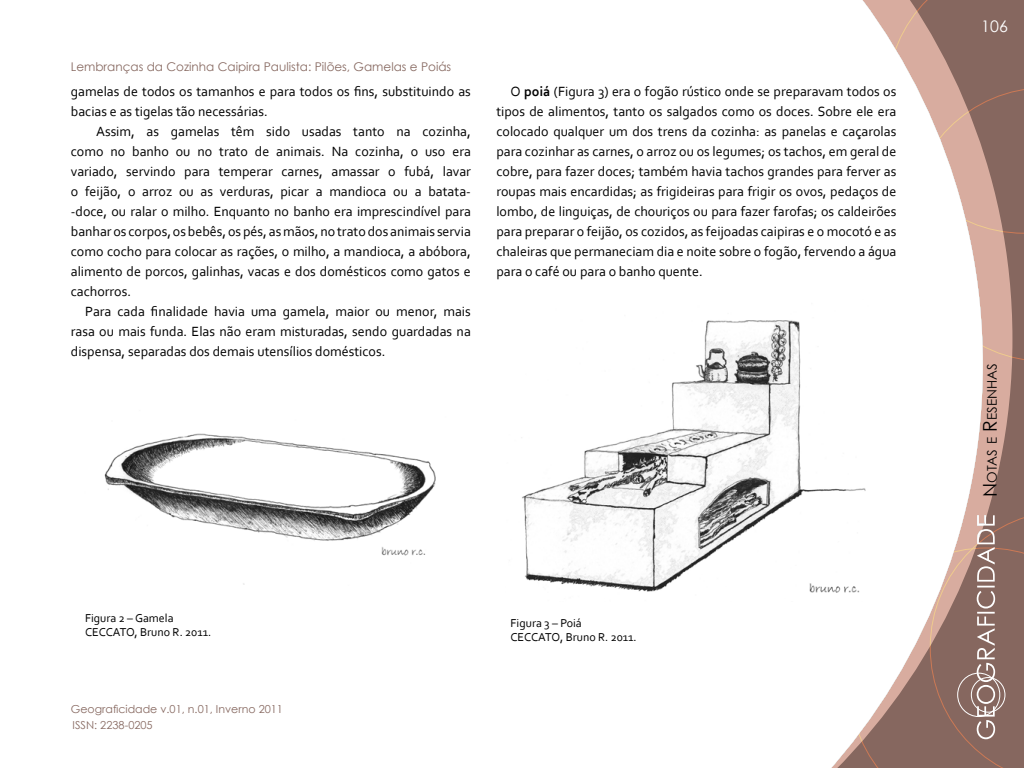
<style>
.page{position:relative;width:1024px;height:768px;background:#fff}
.page>*{position:absolute;margin:0;border:0;box-sizing:border-box;transform-origin:0 0}
.t1{font:16px "Century Gothic";color:#fff}
.t2{font:14px/20px "Corbel";color:#000;text-align:justify}
.t3{font:13.3px "Century Gothic";color:#000}
.t4{font:12px/14px "Corbel";color:#000}
.t5{font:12px "Century Gothic";color:#876961}
.t6{font:11px "Century Gothic";color:#876961}
.s1{font-weight:700}
.s2{font-size:19px}
</style>
<div class="page">
<svg style="left:1012px;top:0;width:12px;height:87px"></svg>
<div style="left:1012px;top:87px;width:12px;height:275px;background:#86675f"></div>
<div style="left:1012px;top:510px;width:12px;height:258px;background:#86675f"></div>
<svg style="left:831px;top:0;width:181px;height:768px"></svg>
<img style="left:104px;top:433px;width:332px;height:152px">
<img style="left:521px;top:300px;width:351px;height:301px">
<p class="t5" style="left:71px;top:58px;width:382px">Lembranças da Cozinha Caipira Paulista: Pilões, Gamelas e Poiás</p>
<p class="t2" style="left:71px;top:81px;width:401px">gamelas de todos os tamanhos e para todos os fins, substituindo as bacias e as tigelas tão necessárias.</p>
<p class="t2" style="left:71px;top:121px;width:402px;text-indent:25px">Assim, as gamelas têm sido usadas tanto na cozinha, como no banho ou no trato de animais. Na cozinha, o uso era variado, servindo para temperar carnes, amassar o fubá, lavar o feijão, o arroz ou as verduras, picar a mandioca ou a batata--doce, ou ralar o milho. Enquanto no banho era imprescindível para banhar os corpos, os bebês, os pés, as mãos, no trato dos animais servia como cocho para colocar as rações, o milho, a mandioca, a abóbora, alimento de porcos, galinhas, vacas e dos domésticos como gatos e cachorros.</p>
<p class="t2" style="left:71px;top:301px;width:402px;text-indent:14px">Para cada finalidade havia uma gamela, maior ou menor, mais rasa ou mais funda. Elas não eram misturadas, sendo guardadas na dispensa, separadas dos demais utensílios domésticos.</p>
<p class="t2" style="left:496px;top:81px;width:402px;text-indent:14px">O <span class="s1">poiá</span> (Figura 3) era o fogão rústico onde se preparavam todos os tipos de alimentos, tanto os salgados como os doces. Sobre ele era colocado qualquer um dos trens da cozinha: as panelas e caçarolas para cozinhar as carnes, o arroz ou os legumes; os tachos, em geral de cobre, para fazer doces; também havia tachos grandes para ferver as roupas mais encardidas; as frigideiras para frigir os ovos, pedaços de lombo, de linguiças, de chouriços ou para fazer farofas; os caldeirões para preparar o feijão, os cozidos, as feijoadas caipiras e o mocotó e as chaleiras que permaneciam dia e noite sobre o fogão, fervendo a água para o café ou para o banho quente.</p>
<p class="t4" style="left:85px;top:611px;width:128px">Figura 2 – Gamela<br>CECCATO, Bruno R. 2011.</p>
<p class="t6" style="left:71px;top:701px;width:214px">Geograficidade v.01, n.01, Inverno 2011</p>
<p class="t6" style="left:73px;top:717px;width:82px">ISSN: 2238-0205</p>
<p class="t4" style="left:511px;top:615px;width:128px;line-height:14.4px">Figura 3 – Poiá<br>CECCATO, Bruno R. 2011.</p>
<p class="t1" style="left:981px;top:15px;width:28px">106</p>
<p class="t3" style="left:983px;top:497px;width:135px;rotate:-90deg"><span class="s2">N</span>otas e <span class="s2">R</span>esen has</p>
</div>
